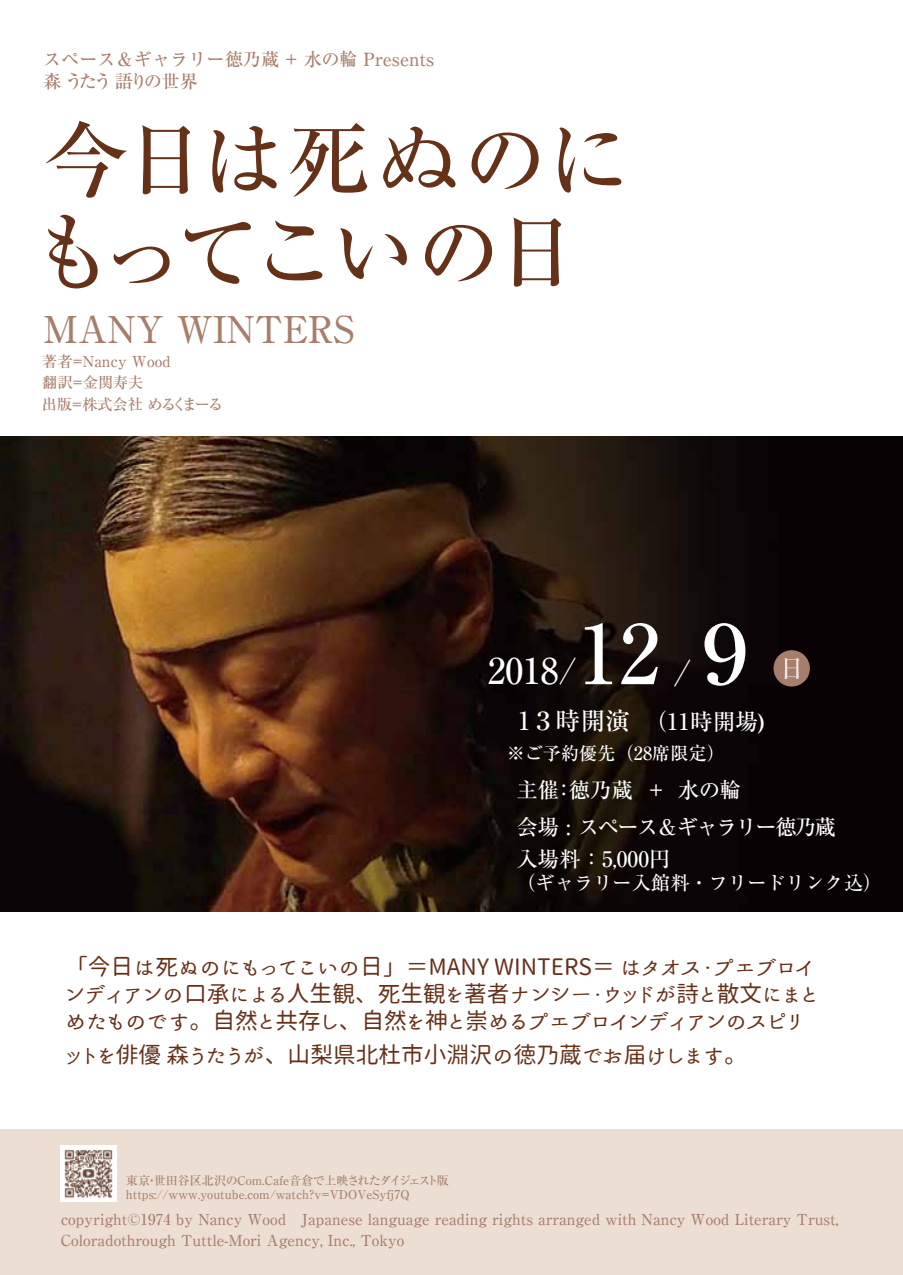
<style>
.page{position:relative;width:903px;height:1275px;background:#fff}
.page>*{position:absolute;margin:0;border:0;box-sizing:border-box;transform-origin:0 0}
.t1{font:500 83.65px/92.4px "Ryumin Pro";letter-spacing:-.05em;color:#663119}
.t2{font:500 81.73px "Ryumin Pro";color:#fff}
.t3{font:500 36.93px "Ryumin Pro";color:#a77e6b}
.t4{font:500 35.52px "Ryumin Pro";color:#fff}
.t5{font:22.75px/27.3px "Honoka Maru Gothic";color:#663119}
.t6{font:500 22.75px "Ryumin Pro";color:#fff}
.t7{font:500 21.53px "Ryumin Pro";letter-spacing:-.03em;color:#fff}
.t8{font:500 21.53px "Ryumin Pro";letter-spacing:-.08em;color:#fff}
.t9{font:500 19.25px "Ryumin Pro";color:#fff}
.t10{font:500 18.2px/21.9px "Ryumin Pro";color:#a77e6b}
.t11{font:500 18.2px "Ryumin Pro";color:#fff}
.t12{font:500 15.22px/21.2px "Ryumin Pro";color:#a77e6b}
.t13{font:500 12.08px/13.7px "Ryumin Pro";color:#a77e6b}
.s1{font-size:25.03px}
</style>
<div class="page">
<img style="left:0;top:436px;width:903px;height:475px">
<div style="left:0;top:1129px;width:903px;height:146px;background:#ecded3"></div>
<img style="left:61px;top:1145px;width:56px;height:56px">
<div style="left:773px;top:650px;width:37px;height:36px;background:#a77e6b;border-radius:50%"></div>
<svg style="left:784px;top:658px;width:15px;height:21px"></svg>
<p class="t10" style="left:43px;top:47px;width:393px">スペース＆ギャラリー徳乃蔵 + 水の輪 Presents森うたう語りの世界</p>
<p class="t1" style="left:31px;top:108px;width:600px">今日は死ぬのにもってこいの日</p>
<p class="t3" style="left:43px;top:300px;width:313px">MANY WINTERS</p>
<p class="t12" style="left:42px;top:350px;width:183px">著者＝Nancy Wood<br>翻訳＝金関寿夫　　<br>出版＝株式会社めるくまーる</p>
<p class="t2" style="left:578px;top:589px;width:189px">12 ９</p>
<p class="t4" style="left:488px;top:643px;width:90px">2018/</p>
<p class="t4" style="left:673px;top:645px;width:19px">/</p>
<p class="t6" style="left:518px;top:704px;width:248px"><span class="s1">1３時開演</span> （11時開場)</p>
<p class="t11" style="left:507px;top:739px;width:220px">※ご予約優先（28席限定）</p>
<p class="t7" style="left:516px;top:773px;width:226px">主催：徳乃蔵 + 水の輪</p>
<p class="t8" style="left:516px;top:810px;width:321px">会場 : スペース＆ギャラリー徳乃蔵</p>
<p class="t7" style="left:516px;top:842px;width:156px">入場料：5,000円</p>
<p class="t9" style="left:516px;top:868px;width:367px">（ギャラリー入館料・フリードリンク込）</p>
<p class="t5" style="left:65px;top:952px;width:755px">「今日は死ぬのにもってこいの日」＝MANY WINTERS＝ はタオス・プエブロインディアンの口承による人生観、死生観を著者ナンシー・ウッドが詩と散文にまとめたものです。自然と共存し、自然を神と崇めるプエブロインディアンのスピリ</p>
<p class="t5" style="left:65px;top:1041px;width:683px">ットを俳優 森うたうが、山梨県北杜市小淵沢の徳乃蔵でお届けします。</p>
<p class="t13" style="left:126px;top:1173px;width:324px">東京・世田谷区北沢のCom.Cafe音倉で上映されたダイジェスト版https://www.youtube.com/watch?v=VDOVeSyfj7Q</p>
<p class="t12" style="left:61px;top:1207px;width:779px">copyright©1974 by Nancy Wood Japanese language reading rights arranged with Nancy Wood Literary Trust,<br>Coloradothrough Tuttle-Mori Agency, Inc., Tokyo</p>
</div>
